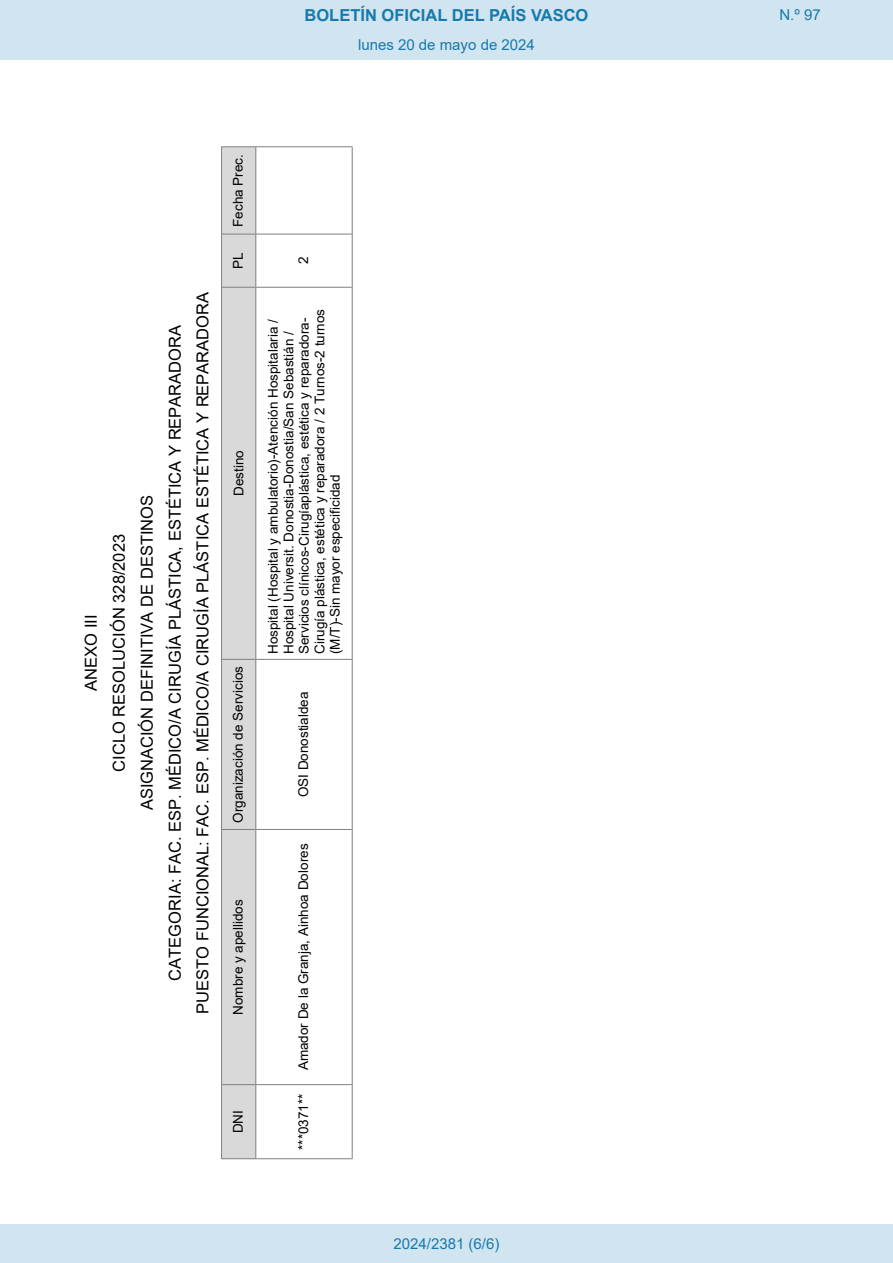
<style>
.page{position:relative;width:893px;height:1263px;background:#fff}
.page>*{position:absolute;margin:0;border:0;box-sizing:border-box;transform-origin:0 0}
.t1{font:16.5px/27.9px "Arial";color:#000;text-align:center}
.t2{font:700 16.5px "Arial";color:#1879ad}
.Paginacion_Centro{font:15px "Arial";color:#1879ad}
.t3{font:13.5px/15.5px "Arial";color:#000}
</style>
<div class="page">
<div style="left:222px;top:1085px;width:33px;height:73px;background:#d9d9d9"></div>
<div style="left:222px;top:830px;width:33px;height:254px;background:#d9d9d9"></div>
<div style="left:222px;top:660px;width:33px;height:169px;background:#d9d9d9"></div>
<div style="left:222px;top:288px;width:33px;height:371px;background:#d9d9d9"></div>
<div style="left:222px;top:234px;width:33px;height:53px;background:#d9d9d9"></div>
<div style="left:222px;top:147px;width:33px;height:87px;background:#d9d9d9"></div>
<hr style="left:222px;top:1158px;width:130px;height:1px;background:#808080">
<hr style="left:222px;top:1084px;width:33px;height:1px;background:#808080">
<hr style="left:256px;top:1084px;width:96px;height:1px;background:#808080">
<hr style="left:222px;top:829px;width:33px;height:1px;background:#808080">
<hr style="left:256px;top:829px;width:96px;height:1px;background:#808080">
<hr style="left:222px;top:659px;width:33px;height:1px;background:#808080">
<hr style="left:256px;top:659px;width:96px;height:1px;background:#808080">
<hr style="left:222px;top:287px;width:33px;height:1px;background:#808080">
<hr style="left:256px;top:287px;width:96px;height:1px;background:#808080">
<hr style="left:222px;top:234px;width:33px;height:1px;background:#808080">
<hr style="left:256px;top:234px;width:96px;height:1px;background:#808080">
<hr style="left:222px;top:146px;width:130px;height:1px;background:#808080">
<hr style="left:221px;top:146px;width:1px;height:1013px;background:#808080">
<hr style="left:255px;top:147px;width:1px;height:1011px;background:#808080">
<hr style="left:352px;top:146px;width:1px;height:1013px;background:#808080">
<div style="left:0;top:0;width:893px;height:60px;background:#d0e5f0"></div>
<div style="left:0;top:1225px;width:893px;height:38px;background:#d0e5f0"></div>
<p class="t2" style="left:305px;top:3px;width:285px">BOLETÍN OFICIAL DEL PAÍS VASCO</p>
<p class="Paginacion_Centro" style="left:779px;top:5px;width:43px">N.º 97</p>
<p class="Paginacion_Centro" style="left:358px;top:35px;width:178px">lunes 20 de mayo de 2024</p>
<p class="t1" style="left:77px;top:1013px;width:723px;rotate:-90deg">ANEXO III<br>CICLO RESOLUCIÓN 328/2023<br>ASIGNACIÓN DEFINITIVA DE DESTINOS<br>CATEGORIA: FAC. ESP. MÉDICO/A CIRUGÍA PLÁSTICA, ESTÉTICA Y REPARADORA PUESTO FUNCIONAL: FAC. ESP. MÉDICO/A CIRUGÍA PLÁSTICA ESTÉTICA Y REPARADORA</p>
<p class="t3" style="left:230px;top:227px;width:74px;rotate:-90deg">Fecha Prec.</p>
<p class="t3" style="left:230px;top:269px;width:18px;rotate:-90deg">PL</p>
<p class="t3" style="left:231px;top:496px;width:47px;rotate:-90deg">Destino</p>
<p class="t3" style="left:230px;top:823px;width:158px;rotate:-90deg">Organización de Servicios</p>
<p class="t3" style="left:230px;top:1015px;width:117px;rotate:-90deg">Nombre y apellidos</p>
<p class="t3" style="left:230px;top:1133px;width:25px;rotate:-90deg">DNI</p>
<p class="t3" style="left:296px;top:264px;width:9px;rotate:-90deg">2</p>
<p class="t3" style="left:265px;top:654px;width:347px;rotate:-90deg">Hospital (Hospital y ambulatorio)-Atención Hospitalaria / Hospital Universit. Donostia-Donostia/San Sebastián / Servicios clínicos-Cirugíaplástica, estética y reparadora-Cirugía plástica, estética y reparadora / 2 Turnos-2 turnos (M/T)-Sin mayor especificidad</p>
<p class="t3" style="left:296px;top:797px;width:107px;rotate:-90deg">OSI Donostialdea</p>
<p class="t3" style="left:296px;top:1070px;width:228px;rotate:-90deg">Amador De la Granja, Ainhoa Dolores</p>
<p class="t3" style="left:296px;top:1150px;width:58px;rotate:-90deg">***0371**</p>
<p class="Paginacion_Centro" style="left:393px;top:1234px;width:107px">2024/2381 (6/6)</p>
</div>
